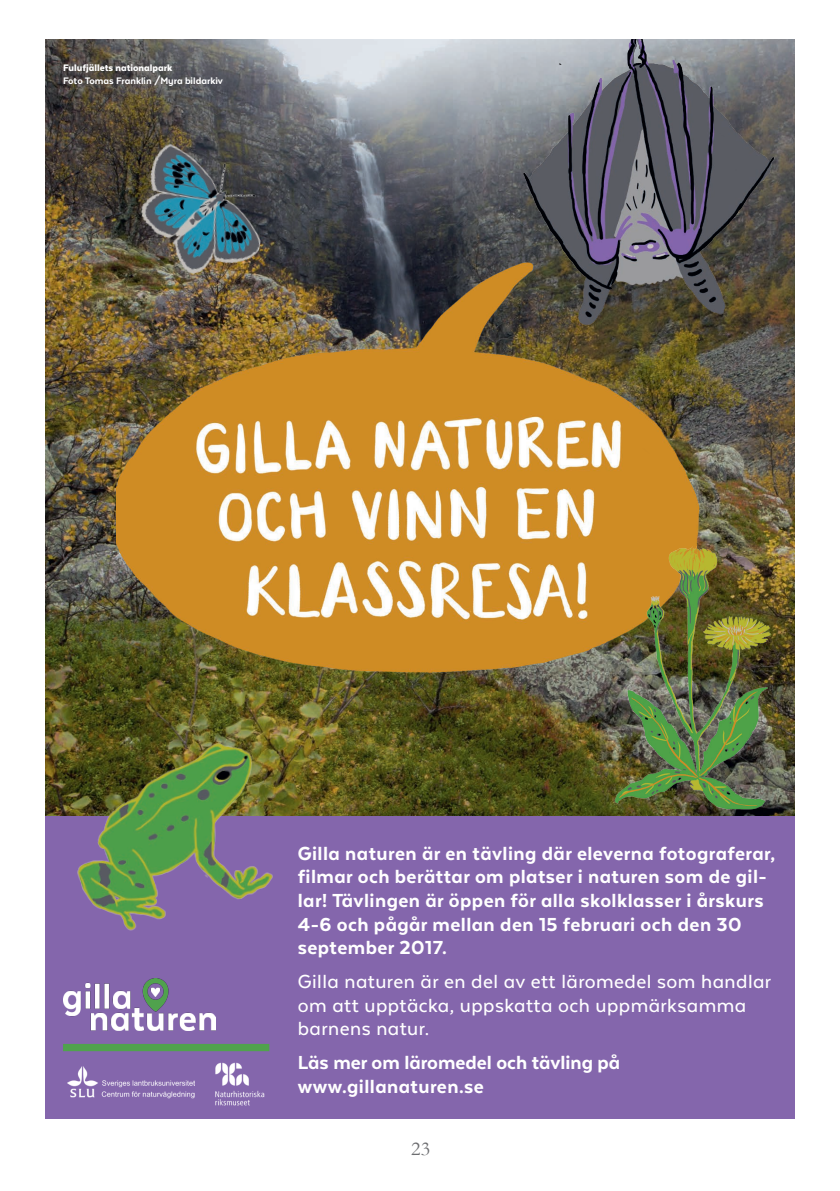
<style>
.page{position:relative;width:840px;height:1191px;background:#fff}
.page>*{position:absolute;margin:0;border:0;box-sizing:border-box;transform-origin:0 0}
.t1{font:800 21.8px/23.6px "Texta Alt";letter-spacing:.02em;color:#fff}
.t2{font:500 21.8px/23.6px "Texta Alt";letter-spacing:.02em;color:#fff}
.t3{font:800 21.8px/23.6px "Texta Alt";color:#fff}
.t4{font:20px "Garamond";color:#6c6d70}
.t5{font:800 10.8px "Texta Alt";color:#fff}
.t6{font:900 10.8px "Texta Alt";color:#fff}
</style>
<div class="page">
<div style="left:45px;top:815px;width:749px;height:304px;background:#8466ac"></div>
<img style="left:45px;top:39px;width:749px;height:776px">
<img style="left:63px;top:978px;width:152px;height:52px">
<img style="left:68px;top:1066px;width:126px;height:32px">
<img style="left:215px;top:1062px;width:50px;height:44px">
<img style="left:484px;top:39px;width:310px;height:321px">
<img style="left:116px;top:262px;width:590px;height:410px">
<div style="left:63px;top:1044px;width:206px;height:7px;background:#50a24d"></div>
<img style="left:116px;top:123px;width:162px;height:176px">
<img style="left:68px;top:734px;width:225px;height:197px">
<img style="left:610px;top:539px;width:169px;height:276px">
<p class="t6" style="left:63px;top:62px;width:111px">Fulufjällets nationalpark</p>
<p class="t5" style="left:63px;top:75px;width:161px">Foto Tomas Franklin /Myra bildarkiv</p>
<p class="t1" style="left:297px;top:841px;width:479px">Gilla naturen är en tävling där eleverna fotograferar, filmar och berättar om platser i naturen som de gil&shy;lar! Tävlingen är öppen för alla skolklasser i årskurs 4-6 och pågår mellan den 15 februari och den 30 september 2017.</p>
<p class="t2" style="left:297px;top:969px;width:474px">Gilla naturen är en del av ett läromedel som handlar om att upptäcka, uppskatta och uppmärksamma barnens natur.</p>
<p class="t3" style="left:297px;top:1050px;width:324px">Läs mer om läromedel och tävling på www.gillanaturen.se</p>
<p class="t4" style="left:411px;top:1135px;width:20px">23</p>
</div>
